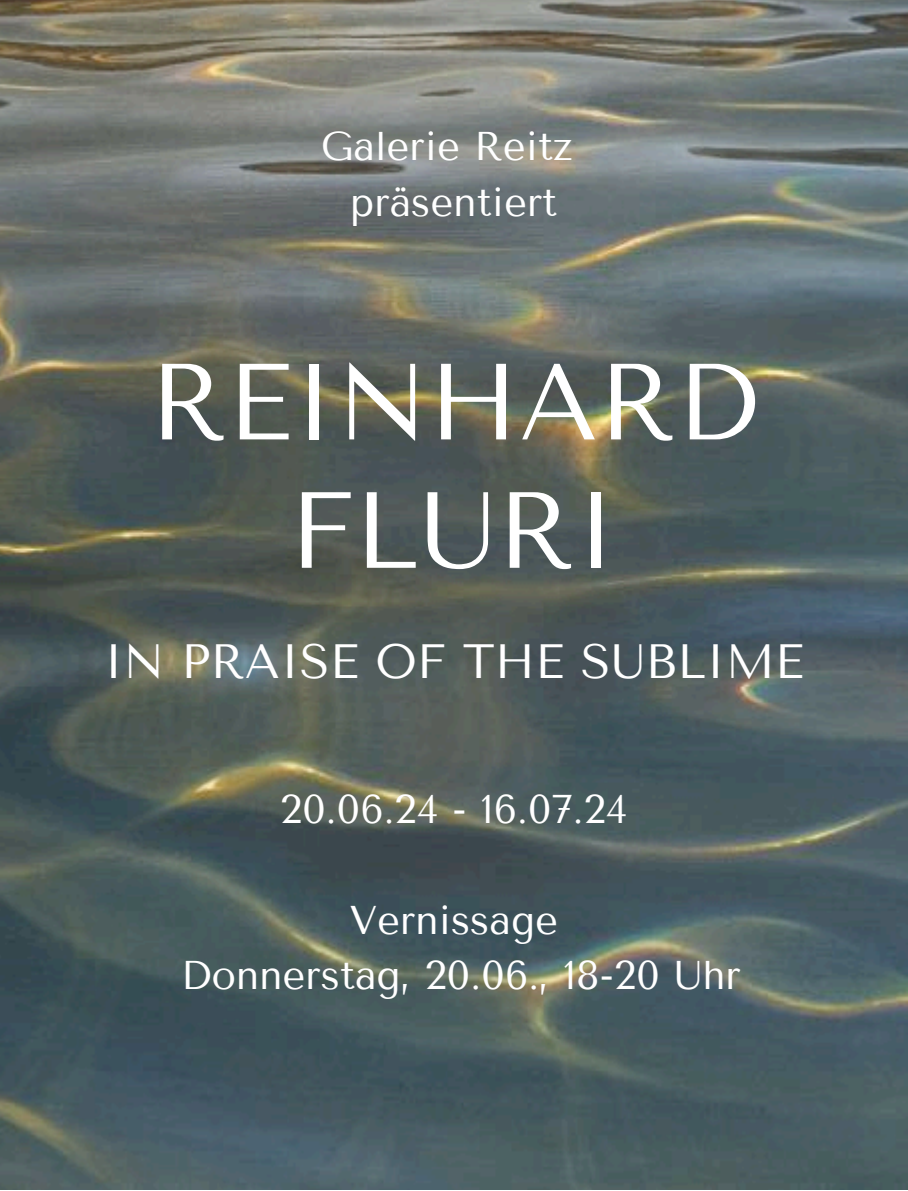
<style>
.page{position:relative;width:908px;height:1191px;background:#fff}
.page>*{position:absolute;margin:0;border:0;box-sizing:border-box;transform-origin:0 0}
.t1{font:108px "Tenor Sans";color:#fff}
.t2{font:48px "Tenor Sans";color:#fff}
.t3{font:40px/55.6px "Tenor Sans";color:#fff;text-align:center}
</style>
<div class="page">
<img style="left:0;top:0;width:908px;height:1190px">
<p class="t3" style="left:321px;top:119px;width:253px">Galerie Reitz präsentiert</p>
<h1 class="t1" style="left:149px;top:340px;width:610px">REINHARD</h1>
<h1 class="t1" style="left:289px;top:468px;width:331px">FLURI</h1>
<p class="t2" style="left:104px;top:634px;width:701px">IN PRAISE OF THE SUBLIME</p>
<p class="t3" style="left:280px;top:781px;width:348px">20.06.24 - 16.07.24</p>
<p class="t3" style="left:181px;top:892px;width:561px">Vernissage<br>Donnerstag, 20.06., 18-20 Uhr</p>
</div>
